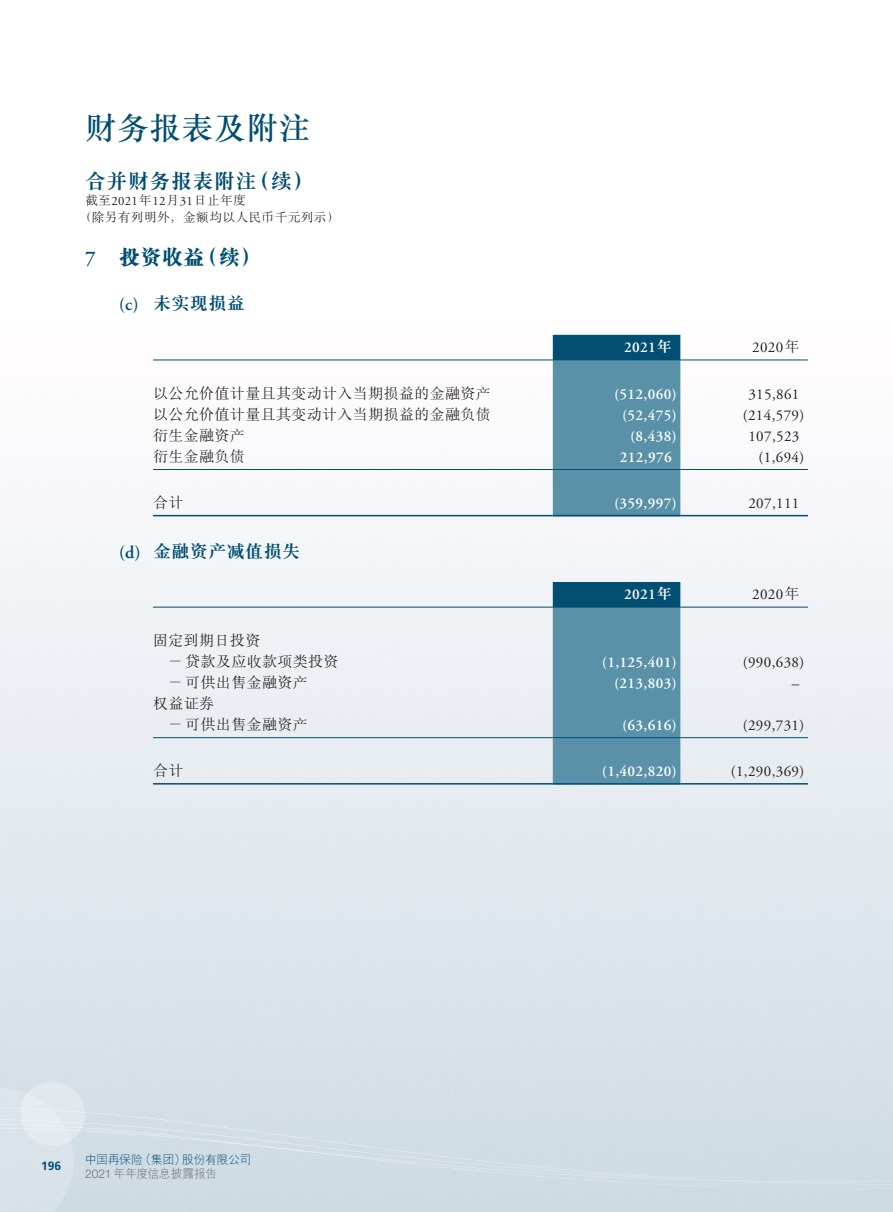
<style>
.page{position:relative;width:893px;height:1212px;background:#fff}
.page>*{position:absolute;margin:0;border:0;box-sizing:border-box;transform-origin:0 0}
.t1{font:500 31.5px "M Sung PRC";letter-spacing:.025em;color:#004e71}
.t2{font:700 21px "M Sung PRC";letter-spacing:.025em;color:#004e71}
.t3{font:800 21px "M Sung PRC";color:#004e71}
.t4{font:700 18px "M Sung PRC";letter-spacing:.025em;color:#004e71}
.t5{font:300 15px/21px "M Sung PRC";letter-spacing:.025em;color:#231f20}
.t6{font:600 15px "Adobe Garamond Pro";letter-spacing:.025em;color:#fff}
.t7{font:15px "Adobe Garamond Pro";letter-spacing:.025em;color:#231f20}
.t8{font:300 12.75px/16.5px "M Sung PRC";letter-spacing:.025em;color:#231f20}
.t9{font:300 12px/13.5px "M Hei PRC";letter-spacing:-.04em;color:#004e71}
.t10{font:700 12px "Frutiger LT Std";color:#004e71}
.s1{font-family:"Adobe Garamond Pro";font-weight:400}
.s2{font-family:"Adobe Garamond Pro";font-weight:600}
.s3{font-family:"M Sung PRC";font-weight:700}
.s4{font-family:"M Sung PRC";font-weight:300}
.s5{font-family:"Helvetica Neue LT Std";color:#6c6d70}
.s6{color:#6c6d70}
</style>
<div class="page">
<img style="left:0;top:334px;width:893px;height:727px">
<div style="left:0;top:1064px;width:893px;height:148px;background:#d2dee6"></div>
<svg style="left:553px;top:335px;width:127px;height:180px;background:#4b87a0"></svg>
<hr style="left:153px;top:360px;width:400px;height:1px;background:#004e71">
<hr style="left:553px;top:360px;width:127px;height:1px;background:#004e71">
<hr style="left:680px;top:360px;width:128px;height:1px;background:#004e71">
<hr style="left:153px;top:469px;width:400px;height:1px;background:#004e71">
<hr style="left:553px;top:469px;width:127px;height:1px;background:#004e71">
<hr style="left:680px;top:469px;width:128px;height:1px;background:#004e71">
<hr style="left:153px;top:515px;width:400px;height:1px;background:#004e71">
<hr style="left:553px;top:515px;width:127px;height:1px;background:#004e71">
<hr style="left:680px;top:515px;width:128px;height:1px;background:#004e71">
<svg style="left:553px;top:582px;width:127px;height:201px;background:#4c88a1"></svg>
<hr style="left:153px;top:607px;width:400px;height:1px;background:#004e71">
<hr style="left:553px;top:607px;width:127px;height:1px;background:#004e71">
<hr style="left:680px;top:607px;width:128px;height:1px;background:#004e71">
<hr style="left:153px;top:737px;width:400px;height:1px;background:#004e71">
<hr style="left:553px;top:737px;width:127px;height:1px;background:#004e71">
<hr style="left:680px;top:737px;width:128px;height:1px;background:#004e71">
<hr style="left:153px;top:783px;width:400px;height:1px;background:#004e71">
<hr style="left:553px;top:783px;width:127px;height:1px;background:#004e71">
<hr style="left:680px;top:783px;width:128px;height:1px;background:#004e71">
<h1 class="t1" style="left:85px;top:113px;width:227px">财务报表及附注</h1>
<h2 class="t2" style="left:85px;top:171px;width:230px">合并财务报表附注（续）</h2>
<p class="t8" style="left:79px;top:192px;width:263px;text-indent:6px">截至<span class="s1">2021</span>年<span class="s1">12</span>月<span class="s1">31</span>日止年度<br>（除另有列明外，金额均以人民币千元列示）</p>
<h2 class="t3" style="left:85px;top:247px;width:178px"><span class="s2">7</span> 投资收益（续）</h2>
<p class="t4" style="left:119px;top:295px;width:127px"><span class="s2">(c)</span> 未实现损益</p>
<p class="t6" style="left:624px;top:339px;width:49px">2021<span class="s3">年</span></p>
<p class="t7" style="left:752px;top:338px;width:49px">2020<span class="s4">年</span></p>
<p class="t5" style="left:153px;top:382px;width:339px">以公允价值计量且其变动计入当期损益的金融资产</p>
<p class="t6" style="left:614px;top:385px;width:64px">(512,060)</p>
<p class="t7" style="left:748px;top:385px;width:53px">315,861</p>
<p class="t5" style="left:153px;top:403px;width:339px">以公允价值计量且其变动计入当期损益的金融负债</p>
<p class="t6" style="left:622px;top:406px;width:56px">(52,475)</p>
<p class="t7" style="left:743px;top:406px;width:63px">(214,579)</p>
<p class="t5" style="left:153px;top:424px;width:93px">衍生金融资产</p>
<p class="t6" style="left:630px;top:427px;width:48px">(8,438)</p>
<p class="t7" style="left:748px;top:427px;width:53px">107,523</p>
<p class="t5" style="left:153px;top:445px;width:93px">衍生金融负债</p>
<p class="t6" style="left:620px;top:448px;width:53px">212,976</p>
<p class="t7" style="left:759px;top:448px;width:47px">(1,694)</p>
<p class="t5" style="left:153px;top:492px;width:32px">合计</p>
<p class="t6" style="left:614px;top:495px;width:64px">(359,997)</p>
<p class="t7" style="left:748px;top:494px;width:53px">207,111</p>
<p class="t4" style="left:119px;top:542px;width:183px"><span class="s2">(d)</span> 金融资产减值损失</p>
<p class="t6" style="left:624px;top:586px;width:49px">2021<span class="s3">年</span></p>
<p class="t7" style="left:752px;top:585px;width:49px">2020<span class="s4">年</span></p>
<p class="t5" style="left:168px;top:629px;width:172px;text-indent:-15px">固定到期日投资<br>－贷款及应收款项类投资</p>
<p class="t6" style="left:602px;top:653px;width:76px">(1,125,401)</p>
<p class="t7" style="left:743px;top:653px;width:63px">(990,638)</p>
<p class="t5" style="left:168px;top:671px;width:141px">－可供出售金融资产</p>
<p class="t6" style="left:614px;top:674px;width:64px">(213,803)</p>
<p class="t7" style="left:792px;top:674px;width:9px">–</p>
<p class="t5" style="left:168px;top:692px;width:141px;text-indent:-15px">权益证券<br>－可供出售金融资产</p>
<p class="t6" style="left:622px;top:716px;width:56px">(63,616)</p>
<p class="t7" style="left:743px;top:716px;width:63px">(299,731)</p>
<p class="t5" style="left:153px;top:760px;width:32px">合计</p>
<p class="t6" style="left:602px;top:763px;width:76px">(1,402,820)</p>
<p class="t7" style="left:731px;top:762px;width:75px">(1,290,369)</p>
<p class="t10" style="left:41px;top:1159px;width:22px">196</p>
<p class="t9" style="left:85px;top:1152px;width:167px">中国再保险（集团）股份有限公司<br><span class="s5">2021</span> <span class="s6">年年度信息披露报告</span></p>
</div>
